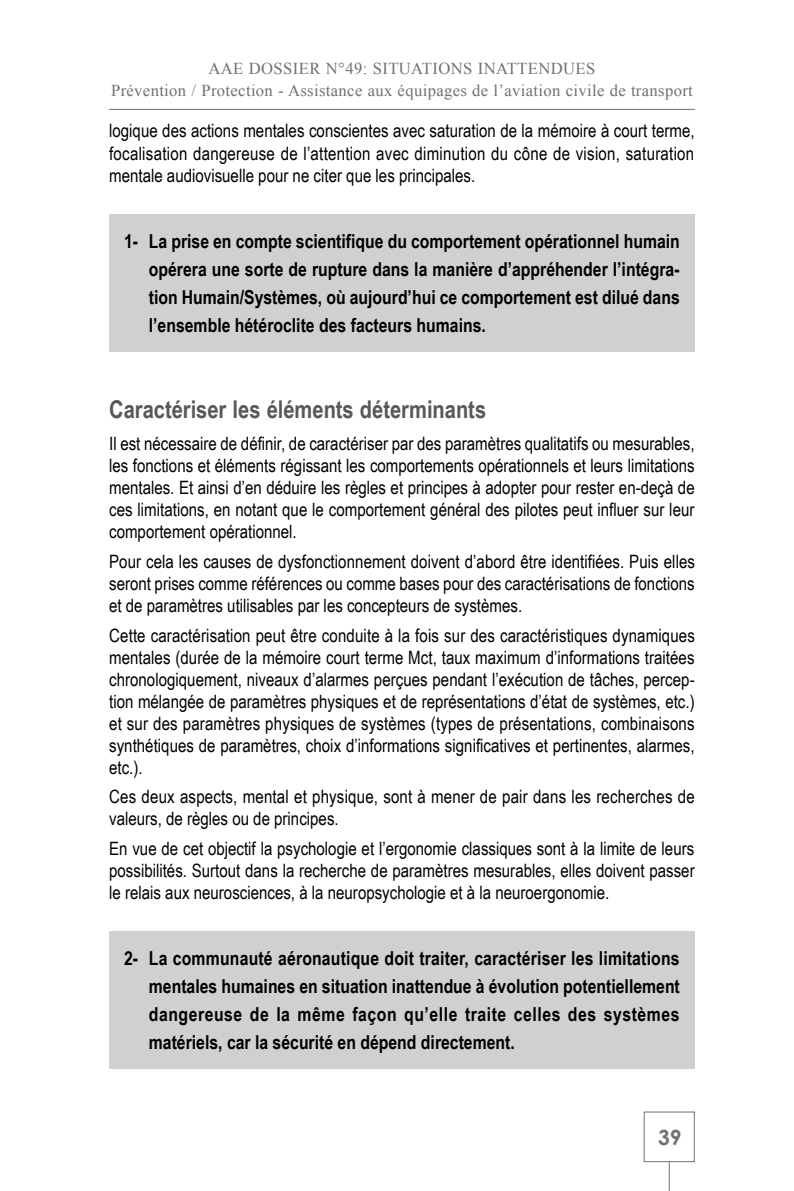
<style>
.page{position:relative;width:794px;height:1191px;background:#fff}
.page>*{position:absolute;margin:0;border:0;box-sizing:border-box;transform-origin:0 0}
.t1{font:700 24.5px "Arial Narrow";color:#57585a}
.t2{font:700 21px "Century Gothic";color:#6f7072}
.t3{font:700 19.25px/28px "Arial Narrow";color:#000;text-align:justify}
.t4{font:18.38px/22.1px "Arial Narrow";color:#000;text-align:justify}
.t5{font:16.62px/22.8px "Times New Roman";letter-spacing:.02em;color:#6f7072;text-align:center}
</style>
<div class="page">
<div style="left:644px;top:1111px;width:50px;height:51px;border:1px solid #6f7072"></div>
<svg style="left:669px;top:1162px;width:1px;height:29px"></svg>
<hr style="left:109px;top:109px;width:585px;height:1px;background:#6f7072">
<div style="left:109px;top:214px;width:585px;height:137px;background:#cfd0d1"></div>
<div style="left:109px;top:931px;width:585px;height:138px;background:#cfd0d1"></div>
<p class="t5" style="left:111px;top:58px;width:583px">AAE DOSSIER N°49: SITUATIONS INATTENDUES<br>Prévention / Protection - Assistance aux équipages de l’aviation civile de transport</p>
<p class="t4" style="left:109px;top:122px;width:587px">logique des actions mentales conscientes avec saturation de la mémoire à court terme, focalisation dangereuse de l’attention avec diminution du cône de vision, saturation mentale audiovisuelle pour ne citer que les principales.</p>
<p class="t3" style="left:149px;top:229px;width:532px;text-indent:-25px">1- La prise en compte scientifique du comportement opérationnel humain opérera une sorte de rupture dans la manière d’appréhender l’intégra&shy;tion Humain/Systèmes, où aujourd’hui ce comportement est dilué dans l’ensemble hétéroclite des facteurs humains.</p>
<h1 class="t1" style="left:109px;top:400px;width:378px">Caractériser les éléments déterminants</h1>
<p class="t4" style="left:109px;top:434px;width:587px">Il est nécessaire de définir, de caractériser par des paramètres qualitatifs ou mesurables, les fonctions et éléments régissant les comportements opérationnels et leurs limitations mentales. Et ainsi d’en déduire les règles et principes à adopter pour rester en-deçà de ces limitations, en notant que le comportement général des pilotes peut influer sur leur comportement opérationnel.</p>
<p class="t4" style="left:109px;top:552px;width:587px">Pour cela les causes de dysfonctionnement doivent d’abord être identifiées. Puis elles seront prises comme références ou comme bases pour des caractérisations de fonctions et de paramètres utilisables par les concepteurs de systèmes.</p>
<p class="t4" style="left:109px;top:625px;width:587px">Cette caractérisation peut être conduite à la fois sur des caractéristiques dynamiques mentales (durée de la mémoire court terme Mct, taux maximum d’informations traitées chronologiquement, niveaux d’alarmes perçues pendant l’exécution de tâches, percep&shy;tion mélangée de paramètres physiques et de représentations d’état de systèmes, etc.) et sur des paramètres physiques de systèmes (types de présentations, combinaisons synthétiques de paramètres, choix d’informations significatives et pertinentes, alarmes, etc.).</p>
<p class="t4" style="left:109px;top:787px;width:587px">Ces deux aspects, mental et physique, sont à mener de pair dans les recherches de valeurs, de règles ou de principes.</p>
<p class="t4" style="left:109px;top:839px;width:587px">En vue de cet objectif la psychologie et l’ergonomie classiques sont à la limite de leurs possibilités. Surtout dans la recherche de paramètres mesurables, elles doivent passer le relais aux neurosciences, à la neuropsychologie et à la neuroergonomie.</p>
<p class="t3" style="left:149px;top:946px;width:532px;text-indent:-25px">2- La communauté aéronautique doit traiter, caractériser les limitations mentales humaines en situation inattendue à évolution potentiellement dangereuse de la même façon qu’elle traite celles des systèmes matériels, car la sécurité en dépend directement.</p>
<p class="t2" style="left:658px;top:1127px;width:25px">39</p>
</div>
